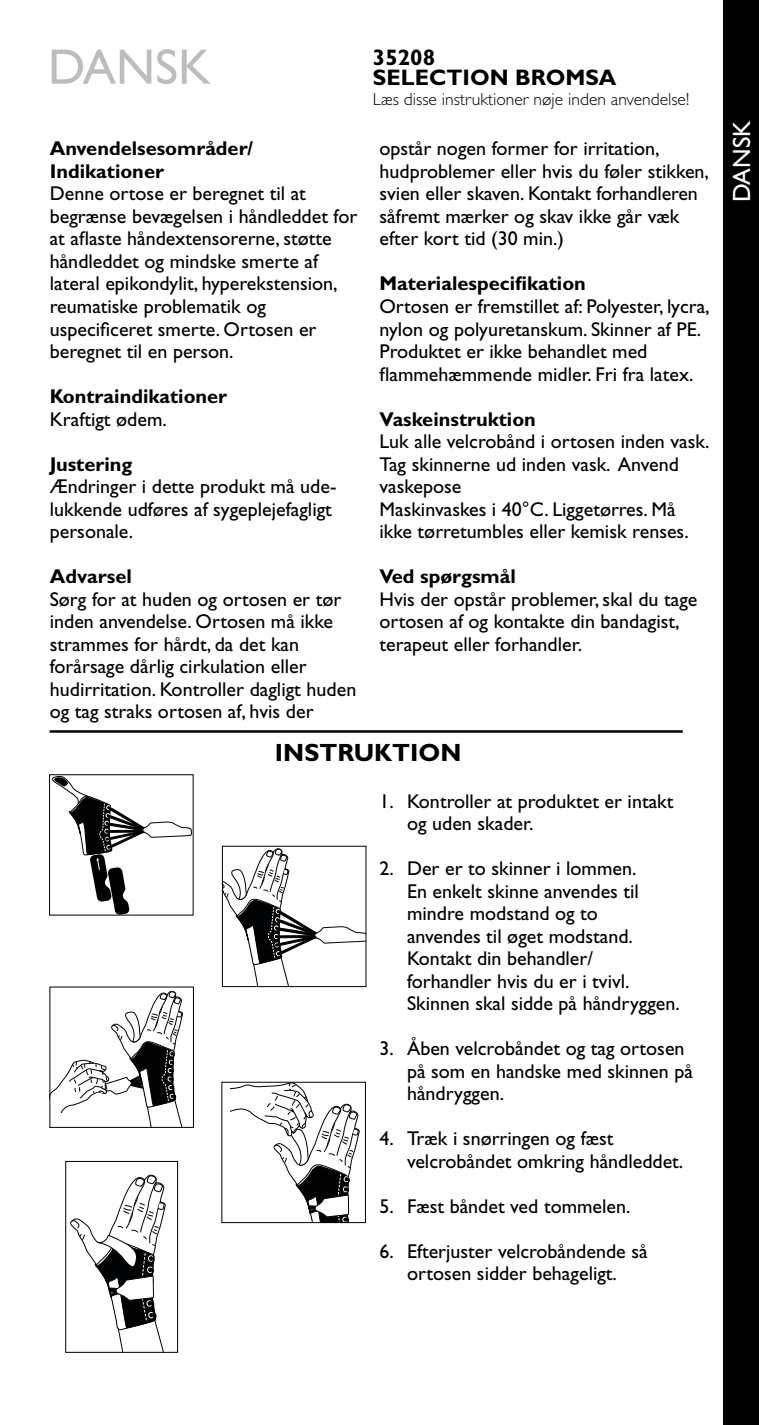
<style>
.page{position:relative;width:759px;height:1425px;background:#fff}
.page>*{position:absolute;margin:0;border:0;box-sizing:border-box;transform-origin:0 0}
.t1{font:50px "Gill Sans Std";color:#bbbdbe}
.t2{font:700 25px "Gill Sans Std";color:#000}
.t3{font:25px "Gill Sans Std";color:#fff}
.t4{font:700 22.5px/20px "Gill Sans Std";color:#000}
.t5{font:20px/22.5px "Gill Sans Std";color:#000}
.t6{font:700 20px/22.5px "Gill Sans Std";color:#000}
.t7{font:300 17.5px "Gill Sans Std";color:#000}
</style>
<div class="page">
<div style="left:723px;top:0;width:35px;height:1424px;background:#000"></div>
<hr style="left:50px;top:730px;width:632px;height:2px;background:#000">
<svg style="left:52px;top:776px;width:139px;height:137px"></svg>
<svg style="left:224px;top:848px;width:140px;height:136px"></svg>
<svg style="left:52px;top:990px;width:131px;height:135px"></svg>
<svg style="left:230px;top:1084px;width:130px;height:136px"></svg>
<svg style="left:70px;top:1174px;width:96px;height:176px"></svg>
<div style="left:65px;top:1161px;width:113px;height:191px;border:1px solid #000"></div>
<h1 class="t1" style="left:48px;top:38px;width:164px">DANSK</h1>
<p class="t6" style="left:50px;top:137px;width:205px">Anvendelsesområder/<br>Indikationer</p>
<p class="t5" style="left:50px;top:183px;width:309px">Denne ortose er beregnet til at begrænse bevægelsen i håndleddet for at aflaste håndextensorerne, støtte håndleddet og mindske smerte af lateral epikondylit, hyperekstension, reumatiske problematik og uspecificeret smerte. Ortosen er beregnet til en person.</p>
<p class="t6" style="left:50px;top:385px;width:179px">Kontraindikationer</p>
<p class="t5" style="left:50px;top:408px;width:119px">Kraftigt ødem.</p>
<p class="t6" style="left:50px;top:452px;width:84px">Justering</p>
<p class="t5" style="left:50px;top:475px;width:288px">Ændringer i dette produkt må ude&shy;lukkende udføres af sygeplejefagligt personale.</p>
<p class="t6" style="left:50px;top:565px;width:84px">Advarsel</p>
<p class="t5" style="left:50px;top:588px;width:308px">Sørg for at huden og ortosen er tør inden anvendelse. Ortosen må ikke strammes for hårdt, da det kan forårsage dårlig cirkulation eller hudirritation. Kontroller dagligt huden og tag straks ortosen af, hvis der</p>
<p class="t4" style="left:373px;top:47px;width:245px">35208<br>SELECTION BROMSA</p>
<p class="t7" style="left:373px;top:89px;width:317px">Læs disse instruktioner nøje inden anvendelse!</p>
<p class="t5" style="left:379px;top:138px;width:331px">opstår nogen former for irritation, hudproblemer eller hvis du føler stikken, svien eller skaven. Kontakt forhandleren såfremt mærker og skav ikke går væk efter kort tid (30 min.)</p>
<p class="t6" style="left:379px;top:272px;width:208px">Materialespecifikation</p>
<p class="t5" style="left:379px;top:295px;width:331px">Ortosen er fremstillet af: Polyester, lycra, nylon og polyuretanskum. Skinner af PE.<br>Produktet er ikke behandlet med flammehæmmende midler. Fri fra latex.</p>
<p class="t6" style="left:379px;top:407px;width:158px">Vaskeinstruktion</p>
<p class="t5" style="left:379px;top:430px;width:331px">Luk alle velcrobånd i ortosen inden vask.<br>Tag skinnerne ud inden vask. Anvend vaskepose<br>Maskinvaskes i 40°C. Liggetørres. Må ikke tørretumbles eller kemisk renses.</p>
<p class="t6" style="left:379px;top:565px;width:138px">Ved spørgsmål</p>
<p class="t5" style="left:379px;top:588px;width:319px">Hvis der opstår problemer, skal du tage ortosen af og kontakte din bandagist, terapeut eller forhandler.</p>
<p class="t2" style="left:275px;top:738px;width:188px">INSTRUKTION</p>
<p class="t5" style="left:407px;top:789px;width:268px;text-indent:-28px">1. Kontroller at produktet er intakt og uden skader.</p>
<p class="t5" style="left:407px;top:857px;width:274px;text-indent:-28px">2. Der er to skinner i lommen.<br>En enkelt skinne anvendes til mindre modstand og to<br>anvendes til øget modstand.<br>Kontakt din behandler/ forhandler hvis du er i tvivl.<br>Skinnen skal sidde på håndryggen.</p>
<p class="t5" style="left:407px;top:1037px;width:287px;text-indent:-28px">3. Åben velcrobåndet og tag ortosen på som en handske med skinnen på håndryggen.</p>
<p class="t5" style="left:407px;top:1127px;width:278px;text-indent:-28px">4. Træk i snørringen og fæst velcrobåndet omkring håndleddet.</p>
<p class="t5" style="left:379px;top:1194px;width:252px">5. Fæst båndet ved tommelen.</p>
<p class="t5" style="left:379px;top:1239px;width:269px;text-align:center">6. Efterjuster velcrobåndende så ortosen sidder behageligt.</p>
<p class="t3" style="left:727px;top:202px;width:83px;rotate:-90deg">DANSK</p>
</div>
